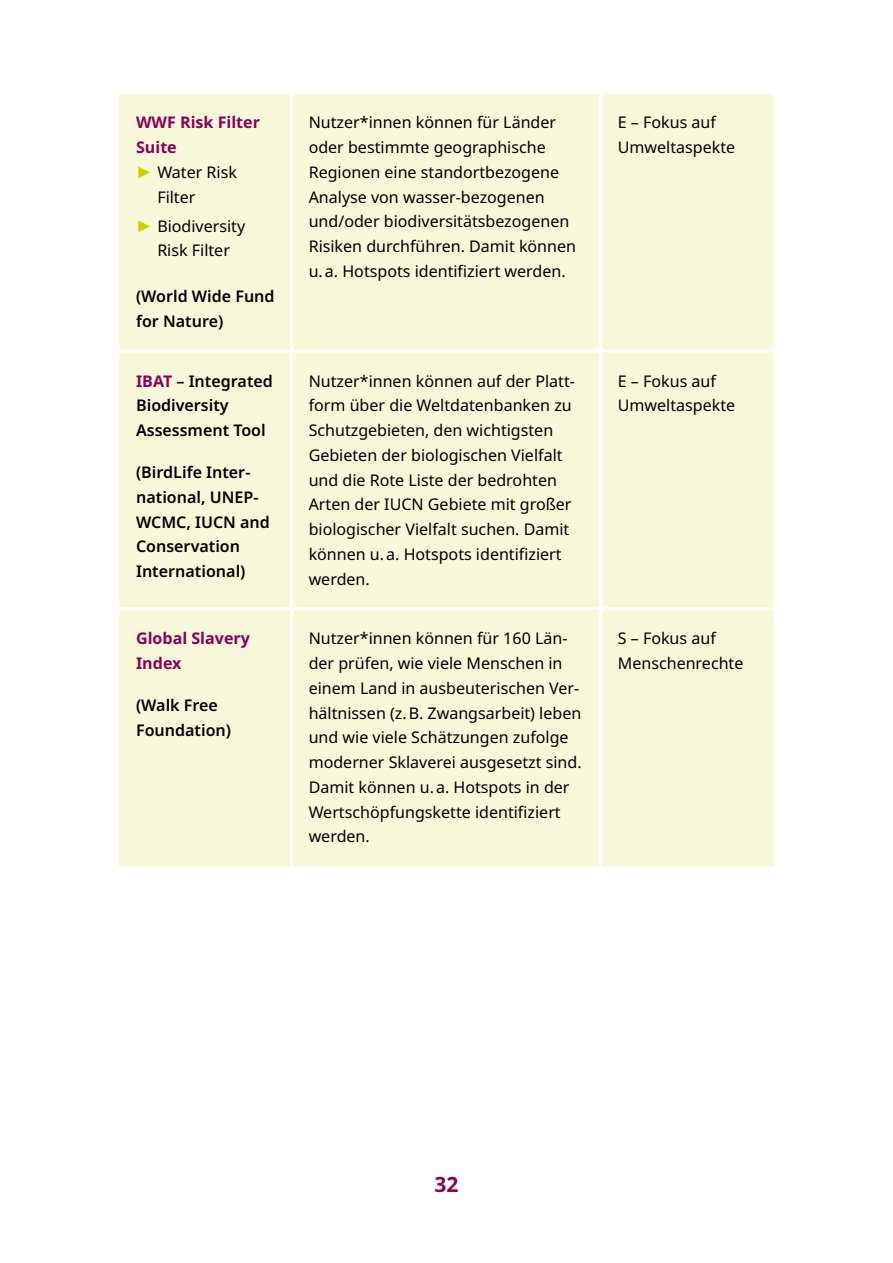
<style>
.page{position:relative;width:893px;height:1263px;background:#fff}
.page>*{position:absolute;margin:0;border:0;box-sizing:border-box;transform-origin:0 0}
.t1{font:700 21px "Noto Sans";color:#8b0059}
.t2{font:16.05px/24.8px "Noto Sans";color:#000}
.t3{font:600 16.05px/24.8px "Noto Sans";color:#000}
.t4{font:700 16.05px/24.8px "Noto Sans";color:#8b0059}
.s1{font-family:"Arial";font-size:16.5px;color:#c7d300}
.s2{font-weight:700;color:#8b0059}
</style>
<div class="page">
<div style="left:119px;top:94px;width:654px;height:772px;background:#f7f8d9"></div>
<hr style="left:290px;top:94px;width:3px;height:256px;background:#fff">
<hr style="left:599px;top:94px;width:3px;height:256px;background:#fff">
<hr style="left:119px;top:350px;width:173px;height:3px;background:#fff">
<hr style="left:292px;top:350px;width:309px;height:3px;background:#fff">
<hr style="left:290px;top:353px;width:3px;height:254px;background:#fff">
<hr style="left:601px;top:350px;width:172px;height:3px;background:#fff">
<hr style="left:599px;top:353px;width:3px;height:254px;background:#fff">
<hr style="left:119px;top:607px;width:173px;height:3px;background:#fff">
<hr style="left:292px;top:607px;width:309px;height:3px;background:#fff">
<hr style="left:290px;top:610px;width:3px;height:256px;background:#fff">
<hr style="left:601px;top:607px;width:172px;height:3px;background:#fff">
<hr style="left:599px;top:610px;width:3px;height:256px;background:#fff">
<p class="t4" style="left:136px;top:110px;width:125px">WWF Risk Filter</p>
<p class="t4" style="left:136px;top:135px;width:42px">Suite</p>
<p class="t2" style="left:136px;top:160px;width:102px"><span class="s1">►</span> Water Risk</p>
<p class="t2" style="left:157px;top:185px;width:40px">Filter</p>
<p class="t2" style="left:136px;top:214px;width:111px;text-align:center"><span class="s1">►</span> Biodiversity<br>Risk Filter</p>
<p class="t3" style="left:136px;top:284px;width:140px">(World Wide Fund for Nature)</p>
<p class="t3" style="left:136px;top:369px;width:138px"><span class="s2">IBAT</span> – Integrated<br>Biodiversity<br>Assessment Tool</p>
<p class="t3" style="left:136px;top:460px;width:135px">(BirdLife Inter&shy;national, UNEP-<br>WCMC, IUCN and<br>Conservation<br>International)</p>
<p class="t4" style="left:136px;top:627px;width:115px">Global Slavery<br>Index</p>
<p class="t3" style="left:136px;top:693px;width:97px">(Walk Free<br>Foundation)</p>
<p class="t2" style="left:309px;top:110px;width:269px">Nutzer*innen können für Länder oder bestimmte geographische Regionen eine standortbezogene Analyse von wasser-bezogenen und/oder biodiversitätsbezogenen Risiken durchführen. Damit können u.a. Hotspots identifiziert werden.</p>
<p class="t2" style="left:618px;top:110px;width:119px">E – Fokus auf<br>Umweltaspekte</p>
<p class="t2" style="left:309px;top:369px;width:268px">Nutzer*innen können auf der Platt&shy;form über die Weltdatenbanken zu<br>Schutzgebieten, den wichtigsten<br>Gebieten der biologischen Vielfalt und die Rote Liste der bedrohten<br>Arten der IUCN Gebiete mit großer biologischer Vielfalt suchen. Damit können u.a. Hotspots identifiziert werden.</p>
<p class="t2" style="left:618px;top:369px;width:119px">E – Fokus auf<br>Umweltaspekte</p>
<p class="t2" style="left:309px;top:627px;width:274px">Nutzer*innen können für 160 Län&shy;der prüfen, wie viele Menschen in einem Land in ausbeuterischen Ver&shy;hältnissen (z.B. Zwangsarbeit) leben und wie viele Schätzungen zufolge moderner Sklaverei ausgesetzt sind.<br>Damit können u.a. Hotspots in der<br>Wertschöpfungskette identifiziert werden.</p>
<p class="t2" style="left:618px;top:627px;width:127px">S – Fokus auf<br>Menschenrechte</p>
<h1 class="t1" style="left:434px;top:1169px;width:26px">32</h1>
</div>
